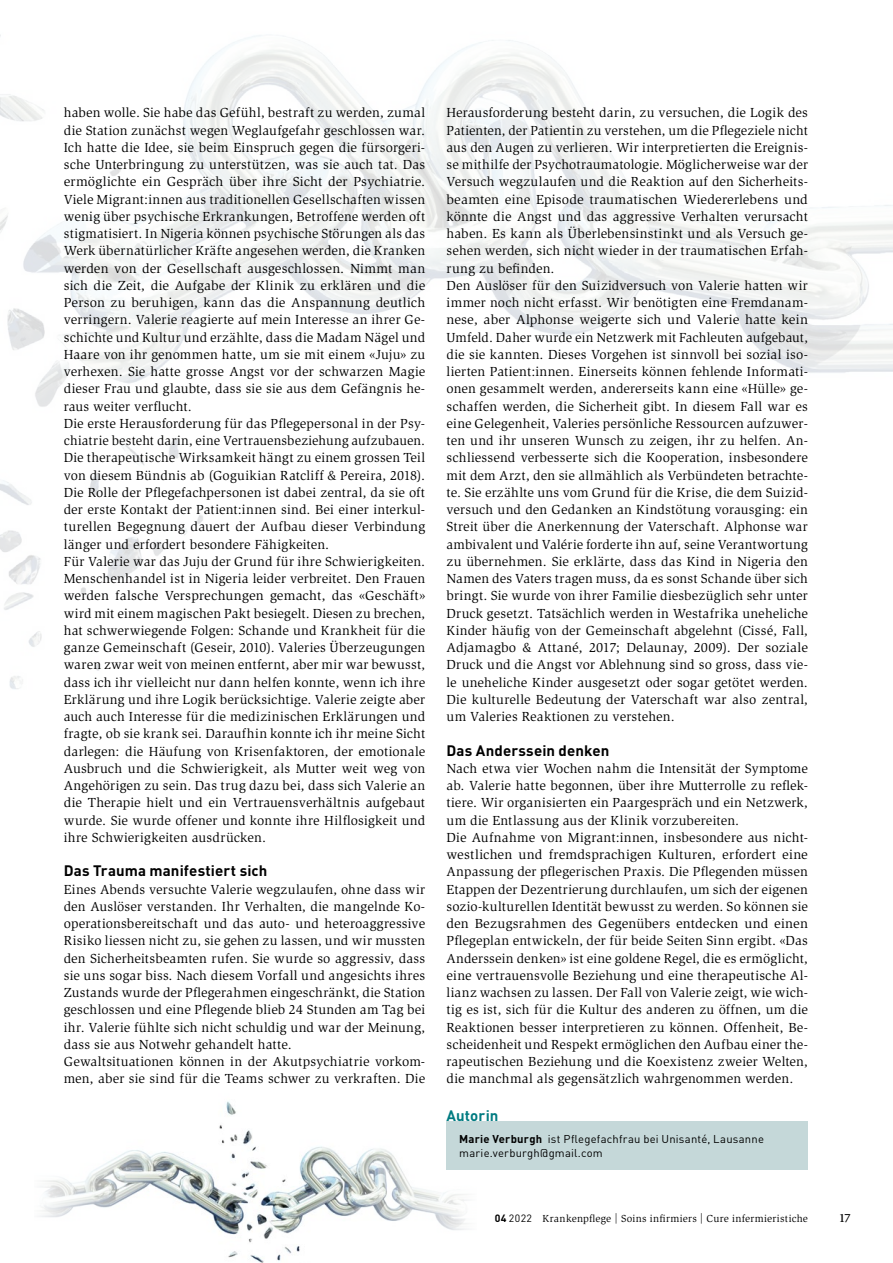
<style>
.page{position:relative;width:893px;height:1263px;background:#fff}
.page>*{position:absolute;margin:0;border:0;box-sizing:border-box;transform-origin:0 0}
.t1{font:700 15px "DIN Pro";letter-spacing:.005em;color:#000}
.t2{font:700 15px "DIN Pro";letter-spacing:.005em;color:#007b81}
.t3{font:13.5px/17.2px "Slimbach Std";letter-spacing:.015em;color:#000}
.t4{font:700 12px "Esta Pro";color:#000}
.t5{font:11.25px/14.2px "DIN Pro";letter-spacing:.02em;color:#000}
.t6{font:10.5px "Slimbach Std";letter-spacing:.025em;color:#000}
.s1{font-weight:700}
.s2{font-family:"DIN Pro";font-weight:700}
.s3{font-family:"DIN Pro"}
</style>
<div class="page">
<img style="left:215px;top:1101px;width:79px;height:162px">
<svg style="left:294px;top:1146px;width:173px;height:106px"></svg>
<img style="left:0;top:35px;width:893px;height:654px">
<div style="left:446px;top:1121px;width:362px;height:49px;background:#c5d8d9"></div>
<p class="t3" style="left:64px;top:104px;width:363px">haben wolle. Sie habe das Gefühl, bestraft zu werden, zumal die Station zunächst wegen Weglaufgefahr geschlossen war.<br>Ich hatte die Idee, sie beim Einspruch gegen die fürsorgeri&shy;sche Unterbringung zu unterstützen, was sie auch tat. Das ermöglichte ein Gespräch über ihre Sicht der Psychiatrie.<br>Viele Migrant:innen aus traditionellen Gesellschaften wissen wenig über psychische Erkrankungen, Betroffene werden oft stigmatisiert. In Nigeria können psychische Störungen als das Werk übernatürlicher Kräfte angesehen werden, die Kranken werden von der Gesellschaft ausgeschlossen. Nimmt man sich die Zeit, die Aufgabe der Klinik zu erklären und die Person zu beruhigen, kann das die Anspannung deutlich verringern. Valerie reagierte auf mein Interesse an ihrer Ge&shy;schichte und Kultur und erzählte, dass die Madam Nägel und Haare von ihr genommen hatte, um sie mit einem «Juju» zu verhexen. Sie hatte grosse Angst vor der schwarzen Magie dieser Frau und glaubte, dass sie sie aus dem Gefängnis he&shy;raus weiter verflucht.<br>Die erste Herausforderung für das Pflegepersonal in der Psy&shy;chiatrie besteht darin, eine Vertrauensbeziehung aufzubauen.<br>Die therapeutische Wirksamkeit hängt zu einem grossen Teil von diesem Bündnis ab (Goguikian Ratcliff &amp; Pereira, 2018).<br>Die Rolle der Pflegefachpersonen ist dabei zentral, da sie oft der erste Kontakt der Patient:innen sind. Bei einer interkul&shy;turellen Begegnung dauert der Aufbau dieser Verbindung länger und erfordert besondere Fähigkeiten.<br>Für Valerie war das Juju der Grund für ihre Schwierigkeiten.<br>Menschenhandel ist in Nigeria leider verbreitet. Den Frauen werden falsche Versprechungen gemacht, das «Geschäft» wird mit einem magischen Pakt besiegelt. Diesen zu brechen, hat schwerwiegende Folgen: Schande und Krankheit für die ganze Gemeinschaft (Geseir, 2010). Valeries Überzeugungen waren zwar weit von meinen entfernt, aber mir war bewusst, dass ich ihr vielleicht nur dann helfen konnte, wenn ich ihre Erklärung und ihre Logik berücksichtige. Valerie zeigte aber auch auch Interesse für die medizinischen Erklärungen und fragte, ob sie krank sei. Daraufhin konnte ich ihr meine Sicht darlegen: die Häufung von Krisenfaktoren, der emotionale Ausbruch und die Schwierigkeit, als Mutter weit weg von Angehörigen zu sein. Das trug dazu bei, dass sich Valerie an die Therapie hielt und ein Vertrauensverhältnis aufgebaut wurde. Sie wurde offener und konnte ihre Hilflosigkeit und ihre Schwierigkeiten ausdrücken.</p>
<p class="t1" style="left:64px;top:861px;width:205px">Das Trauma manifestiert sich</p>
<p class="t3" style="left:64px;top:881px;width:363px">Eines Abends versuchte Valerie wegzulaufen, ohne dass wir den Auslöser verstanden. Ihr Verhalten, die mangelnde Ko&shy;operationsbereitschaft und das auto- und heteroaggressive Risiko liessen nicht zu, sie gehen zu lassen, und wir mussten den Sicherheitsbeamten rufen. Sie wurde so aggressiv, dass sie uns sogar biss. Nach diesem Vorfall und angesichts ihres Zustands wurde der Pflegerahmen eingeschränkt, die Station geschlossen und eine Pflegende blieb 24 Stunden am Tag bei ihr. Valerie fühlte sich nicht schuldig und war der Meinung, dass sie aus Notwehr gehandelt hatte.<br>Gewaltsituationen können in der Akutpsychiatrie vorkom&shy;men, aber sie sind für die Teams schwer zu verkraften. Die</p>
<p class="t3" style="left:446px;top:104px;width:363px">Herausforderung besteht darin, zu versuchen, die Logik des Patienten, der Patientin zu verstehen, um die Pflegeziele nicht aus den Augen zu verlieren. Wir interpretierten die Ereignis&shy;se mithilfe der Psychotraumatologie. Möglicherweise war der Versuch wegzulaufen und die Reaktion auf den Sicherheits&shy;beamten eine Episode traumatischen Wiedererlebens und könnte die Angst und das aggressive Verhalten verursacht haben. Es kann als Überlebensinstinkt und als Versuch ge&shy;sehen werden, sich nicht wieder in der traumatischen Erfah&shy;rung zu befinden.<br>Den Auslöser für den Suizidversuch von Valerie hatten wir immer noch nicht erfasst. Wir benötigten eine Fremdanam&shy;nese, aber Alphonse weigerte sich und Valerie hatte kein Umfeld. Daher wurde ein Netzwerk mit Fachleuten aufgebaut, die sie kannten. Dieses Vorgehen ist sinnvoll bei sozial iso&shy;lierten Patient:innen. Einerseits können fehlende Informati&shy;onen gesammelt werden, andererseits kann eine «Hülle» ge&shy;schaffen werden, die Sicherheit gibt. In diesem Fall war es eine Gelegenheit, Valeries persönliche Ressourcen aufzuwer&shy;ten und ihr unseren Wunsch zu zeigen, ihr zu helfen. An&shy;schliessend verbesserte sich die Kooperation, insbesondere mit dem Arzt, den sie allmählich als Verbündeten betrachte&shy;te. Sie erzählte uns vom Grund für die Krise, die dem Suizid&shy;versuch und den Gedanken an Kindstötung vorausging: ein Streit über die Anerkennung der Vaterschaft. Alphonse war ambivalent und Valérie forderte ihn auf, seine Verantwortung zu übernehmen. Sie erklärte, dass das Kind in Nigeria den Namen des Vaters tragen muss, da es sonst Schande über sich bringt. Sie wurde von ihrer Familie diesbezüglich sehr unter Druck gesetzt. Tatsächlich werden in Westafrika uneheliche Kinder häufig von der Gemeinschaft abgelehnt (Cissé, Fall, Adjamagbo &amp; Attané, 2017; Delaunay, 2009). Der soziale Druck und die Angst vor Ablehnung sind so gross, dass vie&shy;le uneheliche Kinder ausgesetzt oder sogar getötet werden.<br>Die kulturelle Bedeutung der Vaterschaft war also zentral, um Valeries Reaktionen zu verstehen.</p>
<p class="t1" style="left:446px;top:740px;width:164px">Das Anderssein denken</p>
<p class="t3" style="left:446px;top:760px;width:363px">Nach etwa vier Wochen nahm die Intensität der Symptome ab. Valerie hatte begonnen, über ihre Mutterrolle zu reflek&shy;tiere. Wir organisierten ein Paargespräch und ein Netzwerk, um die Entlassung aus der Klinik vorzubereiten.<br>Die Aufnahme von Migrant:innen, insbesondere aus nicht&shy;westlichen und fremdsprachigen Kulturen, erfordert eine Anpassung der pflegerischen Praxis. Die Pflegenden müssen Etappen der Dezentrierung durchlaufen, um sich der eigenen sozio-kulturellen Identität bewusst zu werden. So können sie den Bezugsrahmen des Gegenübers entdecken und einen Pflegeplan entwickeln, der für beide Seiten Sinn ergibt. «Das Anderssein denken» ist eine goldene Regel, die es ermöglicht, eine vertrauensvolle Beziehung und eine therapeutische Al&shy;lianz wachsen zu lassen. Der Fall von Valerie zeigt, wie wich&shy;tig es ist, sich für die Kultur des anderen zu öffnen, um die Reaktionen besser interpretieren zu können. Offenheit, Be&shy;scheidenheit und Respekt ermöglichen den Aufbau einer the&shy;rapeutischen Beziehung und die Koexistenz zweier Welten, die manchmal als gegensätzlich wahrgenommen werden.</p>
<p class="t2" style="left:446px;top:1106px;width:53px">Autorin</p>
<p class="t5" style="left:459px;top:1131px;width:306px"><span class="s1">Marie Verburgh</span> ist Pflegefachfrau bei Unisanté, Lausanne marie.verburgh@gmail.com</p>
<p class="t6" style="left:495px;top:1212px;width:315px"><span class="s2">04</span> <span class="s3">2022</span> Krankenpflege | Soins infirmiers | Cure infermieristiche</p>
<p class="t4" style="left:840px;top:1209px;width:12px">17</p>
</div>
